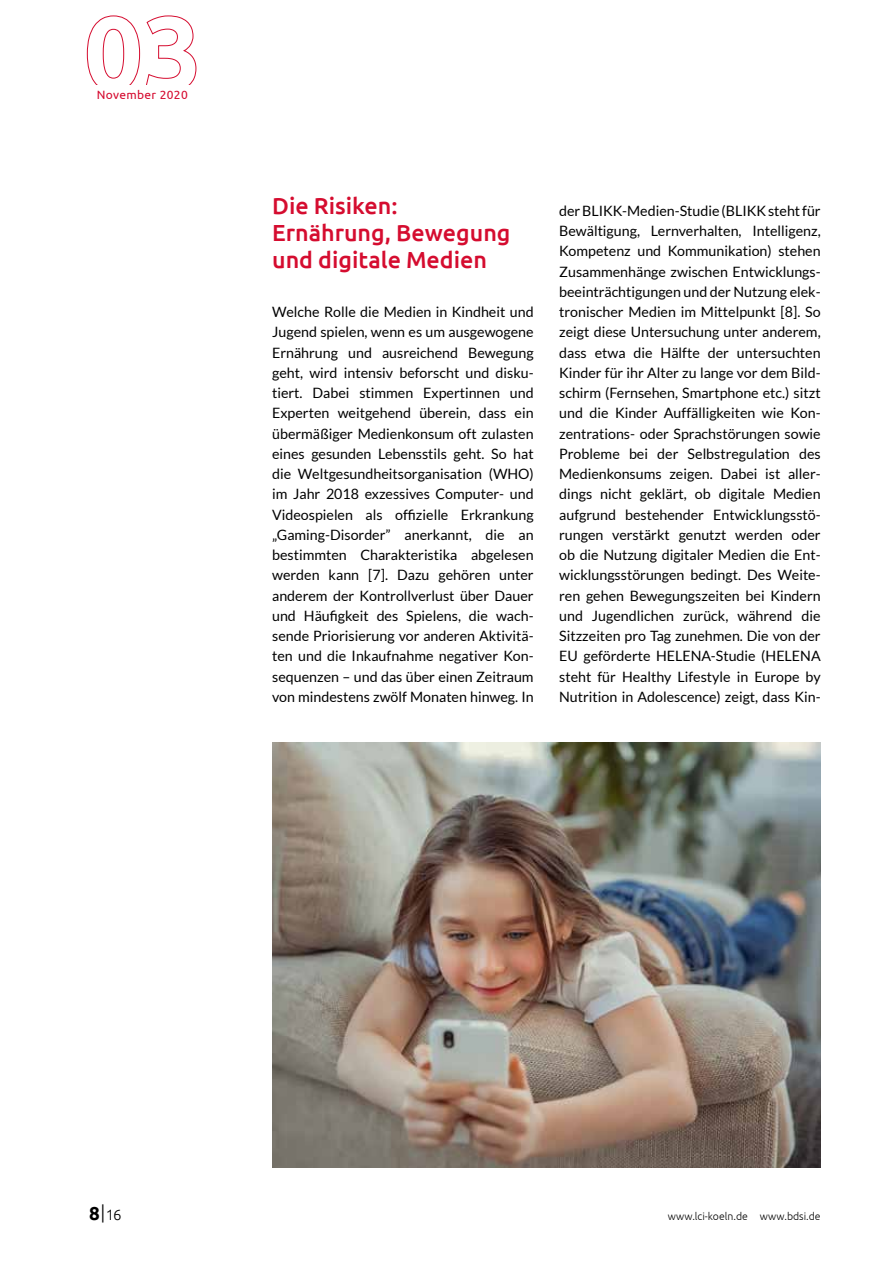
<style>
.page{position:relative;width:893px;height:1263px;background:#fff}
.page>*{position:absolute;margin:0;border:0;box-sizing:border-box;transform-origin:0 0}
.t1{font:500 23.25px/27px "Ubuntu";color:#d50c2f}
.t2{font:300 15px "Ubuntu";color:#000}
.t3{font:14.25px/20.2px "Lato";color:#000;text-align:justify}
.t4{font:12px "Ubuntu";letter-spacing:.03em;color:#d50a2f}
.t5{font:300 10.5px "Ubuntu";color:#000}
.s1{font-weight:700;font-size:18.75px}
.s2{font-size:18.75px}
</style>
<div class="page">
<svg style="left:87px;top:15px;width:110px;height:70px"></svg>
<img style="left:272px;top:742px;width:549px;height:426px">
<p class="t4" style="left:97px;top:87px;width:93px">November 2020</p>
<h1 class="t1" style="left:272px;top:191px;width:240px">Die Risiken:<br>Ernährung, Bewegung und digitale Medien</h1>
<p class="t3" style="left:272px;top:302px;width:263px">Welche Rolle die Medien in Kindheit und Jugend spielen, wenn es um ausgewogene Ernährung und ausreichend Bewegung geht, wird intensiv beforscht und disku&shy;tiert. Dabei stimmen Expertinnen und Experten weitgehend überein, dass ein übermäßiger Medienkonsum oft zulasten eines gesunden Lebensstils geht. So hat die Weltgesundheitsorganisation (WHO) im Jahr 2018 exzessives Computer- und Videospielen als offizielle Erkrankung „Gaming-Disorder” anerkannt, die an bestimmten Charakteristika abgelesen werden kann [7]. Dazu gehören unter anderem der Kontrollverlust über Dauer und Häufigkeit des Spielens, die wach&shy;sende Priorisierung vor anderen Aktivitä&shy;ten und die Inkaufnahme negativer Kon&shy;sequenzen – und das über einen Zeitraum von mindestens zwölf Monaten hinweg. In</p>
<p class="t3" style="left:559px;top:200px;width:263px">der BLIKK-Medien-Studie (BLIKK steht für Bewältigung, Lernverhalten, Intelligenz, Kompetenz und Kommunikation) stehen Zusammenhänge zwischen Entwicklungs&shy;beeinträchtigungen und der Nutzung elek&shy;tronischer Medien im Mittelpunkt [8]. So zeigt diese Untersuchung unter anderem, dass etwa die Hälfte der untersuchten Kinder für ihr Alter zu lange vor dem Bild&shy;schirm (Fernsehen, Smartphone etc.) sitzt und die Kinder Auffälligkeiten wie Kon&shy;zentrations- oder Sprachstörungen sowie Probleme bei der Selbstregulation des Medienkonsums zeigen. Dabei ist aller&shy;dings nicht geklärt, ob digitale Medien aufgrund bestehender Entwicklungsstö&shy;rungen verstärkt genutzt werden oder ob die Nutzung digitaler Medien die Ent&shy;wicklungsstörungen bedingt. Des Weite&shy;ren gehen Bewegungszeiten bei Kindern und Jugendlichen zurück, während die Sitzzeiten pro Tag zunehmen. Die von der EU geförderte HELENA-Studie (HELENA steht für Healthy Lifestyle in Europe by Nutrition in Adolescence) zeigt, dass Kin-</p>
<p class="t2" style="left:89px;top:1206px;width:34px"><span class="s1">8</span><span class="s2">|</span>16</p>
<p class="t5" style="left:668px;top:1209px;width:154px">www.lci-koeln.de www.bdsi.de</p>
</div>
